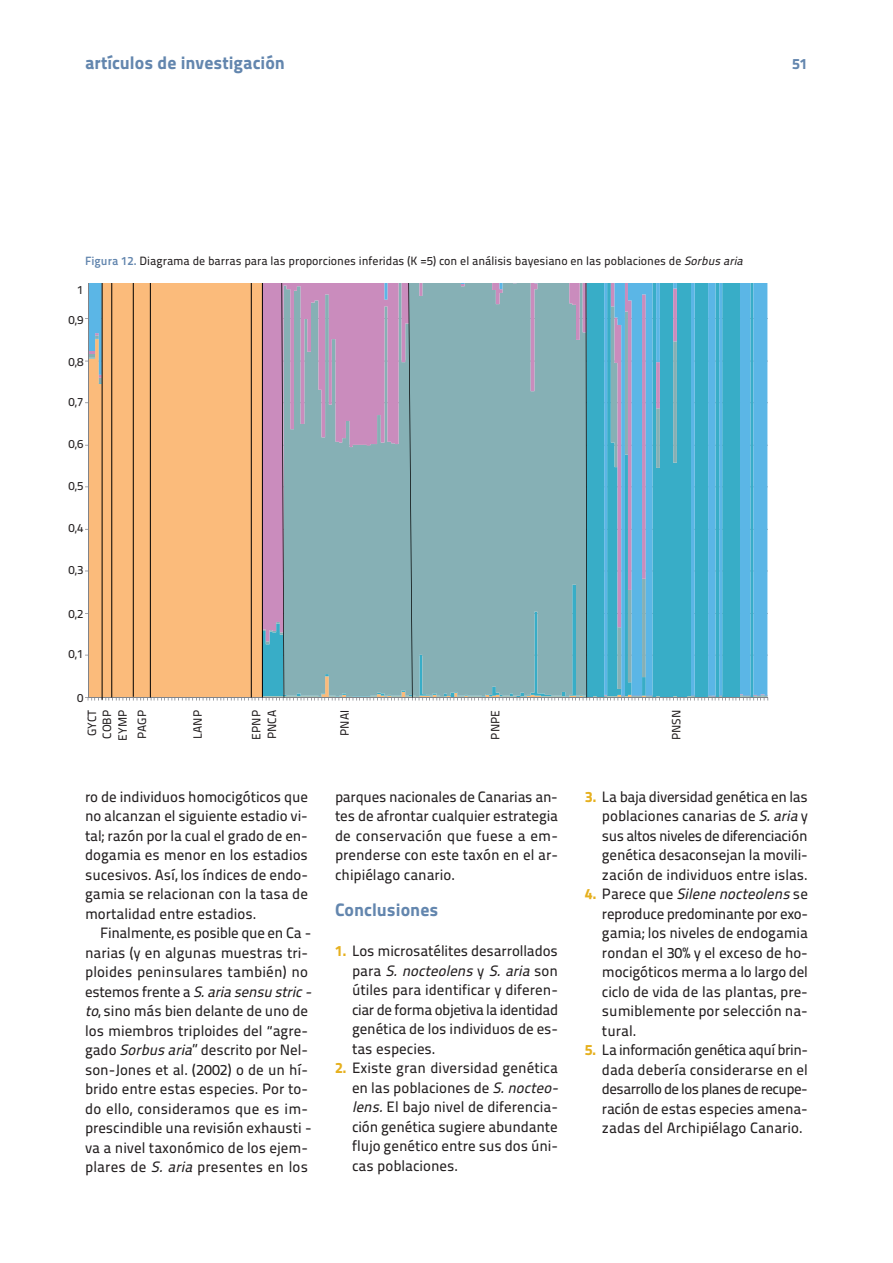
<style>
.page{position:relative;width:893px;height:1263px;background:#fff}
.page>*{position:absolute;margin:0;border:0;box-sizing:border-box;transform-origin:0 0}
.t1{font:18px "Titillium Maps 26 L 999 wt";color:#6386ae}
.t2{font:15px/19.5px "Titillium Maps 26 L 500 wt";color:#231f20;text-align:justify}
.t3{font:italic 15px "Titillium Maps 26 L 500 wt";color:#231f20}
.t4{font:15px "Titillium Maps 26 L 500 wt";letter-spacing:-.02em;color:#231f20}
.t5{font:15px "Titillium Maps 26 L 500 wt";letter-spacing:-.03em;color:#231f20}
.t6{font:15px "Titillium Maps 26 L 500 wt";letter-spacing:-.025em;color:#231f20}
.t7{font:15px "Titillium Maps 26 L 999 wt";color:#6386ae}
.t8{font:12px/15.3px "Titillium Maps 26 L 500 wt";color:#231f20;text-align:center}
.s1{font-family:"Titillium Maps 26 L 750 wt";color:#6386ae}
.s2{font-style:italic}
.s3{font-style:normal}
.s4{font-family:"Titillium Maps 26 L 999 wt";color:#e6b01e}
.s5{font-family:"Titillium Maps 26 L 999 wt";font-style:normal;color:#e6b01e}
</style>
<div class="page">
<svg style="left:85px;top:284px;width:683px;height:416px;background:#9bafaf"></svg>
<hr style="left:111px;top:284px;width:1px;height:413px;background:#000">
<hr style="left:133px;top:284px;width:1px;height:413px;background:#000">
<hr style="left:150px;top:284px;width:1px;height:413px;background:#000">
<hr style="left:251px;top:284px;width:1px;height:413px;background:#000">
<p class="t1" style="left:85px;top:56px;width:201px">artículos de investigación</p>
<p class="t7" style="left:792px;top:58px;width:17px">51</p>
<p class="t8" style="left:85px;top:255px;width:662px"><span class="s1">Figura 12.</span> Diagrama de barras para las proporciones inferidas (K =5) con el análisis bayesiano en las poblaciones de <span class="s2">Sorbus aria</span></p>
<p class="t8" style="left:77px;top:283px;width:8px">1</p>
<p class="t8" style="left:69px;top:313px;width:16px">0,9</p>
<p class="t8" style="left:69px;top:355px;width:16px">0,8</p>
<p class="t8" style="left:69px;top:396px;width:16px">0,7</p>
<p class="t8" style="left:69px;top:438px;width:16px">0,6</p>
<p class="t8" style="left:69px;top:480px;width:16px">0,5</p>
<p class="t8" style="left:69px;top:522px;width:16px">0,4</p>
<p class="t8" style="left:69px;top:564px;width:16px">0,3</p>
<p class="t8" style="left:69px;top:607px;width:16px">0,2</p>
<p class="t8" style="left:69px;top:648px;width:16px">0,1</p>
<p class="t8" style="left:77px;top:691px;width:8px">0</p>
<p class="t8" style="left:86px;top:741px;width:32px;rotate:-90deg">GYCT<br>COBP<br>EYMP</p>
<p class="t8" style="left:136px;top:739px;width:30px;rotate:-90deg">PAGP</p>
<p class="t8" style="left:191px;top:739px;width:30px;rotate:-90deg">LANP</p>
<p class="t8" style="left:250px;top:739px;width:31px;text-align:left;rotate:-90deg">EPNP<br>PNCA</p>
<p class="t8" style="left:338px;top:736px;width:27px;rotate:-90deg">PNAI</p>
<p class="t8" style="left:489px;top:739px;width:31px;rotate:-90deg">PNPE</p>
<p class="t8" style="left:670px;top:740px;width:32px;rotate:-90deg">PNSN</p>
<p class="t2" style="left:85px;top:788px;width:225px">ro de individuos homocigóticos que</p>
<p class="t2" style="left:85px;top:808px;width:224px">no alcanzan el siguiente estadio vi -</p>
<p class="t2" style="left:85px;top:827px;width:224px">tal; razón por la cual el grado de en-</p>
<p class="t2" style="left:85px;top:847px;width:224px">dogamia es menor en los estadios</p>
<p class="t2" style="left:85px;top:866px;width:225px">sucesivos. Así, los índices de endo-</p>
<p class="t2" style="left:85px;top:886px;width:224px">gamia se relacionan con la tasa de</p>
<p class="t2" style="left:85px;top:905px;width:173px">mortalidad entre estadios.</p>
<p class="t2" style="left:100px;top:925px;width:213px">Finalmente, es posible que en Ca -</p>
<p class="t2" style="left:85px;top:944px;width:224px">narias (y en algunas muestras tr i-</p>
<p class="t2" style="left:85px;top:964px;width:224px">ploides peninsulares también) no</p>
<p class="t3" style="left:85px;top:986px;width:231px"><span class="s3">e s t e m o s f r e n t e a</span> S.aria sensu stric -</p>
<p class="t2" style="left:85px;top:1003px;width:225px"><span class="s2">to</span>, sino más bien delante de uno de</p>
<p class="t2" style="left:85px;top:1022px;width:224px">los miembros triploides del “agre-</p>
<p class="t2" style="left:85px;top:1042px;width:224px">gado <span class="s2">Sorbus aria</span>” descrito por Nel-</p>
<p class="t2" style="left:85px;top:1061px;width:224px">son-Jones et al. (2002) o de un hí -</p>
<p class="t2" style="left:85px;top:1081px;width:224px">brido entre estas especies. Por to-</p>
<p class="t2" style="left:85px;top:1100px;width:224px">do ello, consideramos que es im-</p>
<p class="t2" style="left:85px;top:1120px;width:228px">prescindible una revisión exhausti -</p>
<p class="t2" style="left:85px;top:1139px;width:224px">va a nivel taxonómico de los ejem-</p>
<p class="t2" style="left:85px;top:1159px;width:224px">plares de <span class="s2">S. aria</span>presentes en los</p>
<p class="t2" style="left:335px;top:788px;width:225px">parques nacionales de Canarias an - tes de afrontar cualquier estrategia de conservación que fuese a em&shy;prenderse con este taxón en el ar&shy;chipiélago canario.</p>
<p class="t1" style="left:335px;top:904px;width:105px">Conclusiones</p>
<p class="t2" style="left:352px;top:943px;width:208px;text-indent:-17px"><span class="s4">1.</span> Los microsatélites desarrollados p a r a <span class="s2">S. nocteolens</span> y <span class="s2">S. aria</span> s o n útiles para identificar y diferen&shy;ciar de forma objetiva la identidad genética de los individuos de es - tas especies.</p>
<p class="t2" style="left:352px;top:1060px;width:210px;text-align:left;text-indent:-17px"><span class="s4">2.</span> Existe gran diversidad genética en las poblaciones de <span class="s2">S.nocteo&shy;lens.</span>El bajo nivel de diferencia&shy;ción genética sugiere abundante flujo genético entre sus dos úni&shy;cas poblaciones.</p>
<p class="t4" style="left:585px;top:791px;width:224px"><span class="s4">3.</span> La baja diversidad genética en las</p>
<p class="t2" style="left:602px;top:808px;width:207px">poblaciones canarias de <span class="s2">S.aria</span> y</p>
<p class="t5" style="left:602px;top:830px;width:207px">sus altos niveles de diferenciación</p>
<p class="t2" style="left:602px;top:847px;width:207px">genéti ca desaconsejan la movili -</p>
<p class="t2" style="left:602px;top:866px;width:207px">zación de individuos entre islas.</p>
<p class="t3" style="left:585px;top:889px;width:224px"><span class="s5">4 .</span> <span class="s3">P a r e c e q u e</span> Silene nocteolens <span class="s3">s e</span></p>
<p class="t6" style="left:602px;top:908px;width:208px">reproduce predominante por exo-</p>
<p class="t2" style="left:602px;top:925px;width:208px">gamia; los niveles de endogamia</p>
<p class="t2" style="left:602px;top:944px;width:207px">rondan el 30% y el exceso de ho-</p>
<p class="t2" style="left:602px;top:964px;width:207px">mocigóticos merma a lo largo del</p>
<p class="t2" style="left:602px;top:983px;width:207px">ciclo de vi da de las plantas, pre-</p>
<p class="t2" style="left:602px;top:1003px;width:207px">sumiblemente por selección na-</p>
<p class="t2" style="left:602px;top:1022px;width:36px">tural.</p>
<p class="t2" style="left:602px;top:1042px;width:207px;text-indent:-17px"><span class="s4">5.</span> La información genética aquí brin - dada debería considerarse en el desarrollo de los planes de recupe&shy;ra ción de estas especies amena&shy;zadas del Archipiélago Canario.</p>
</div>
